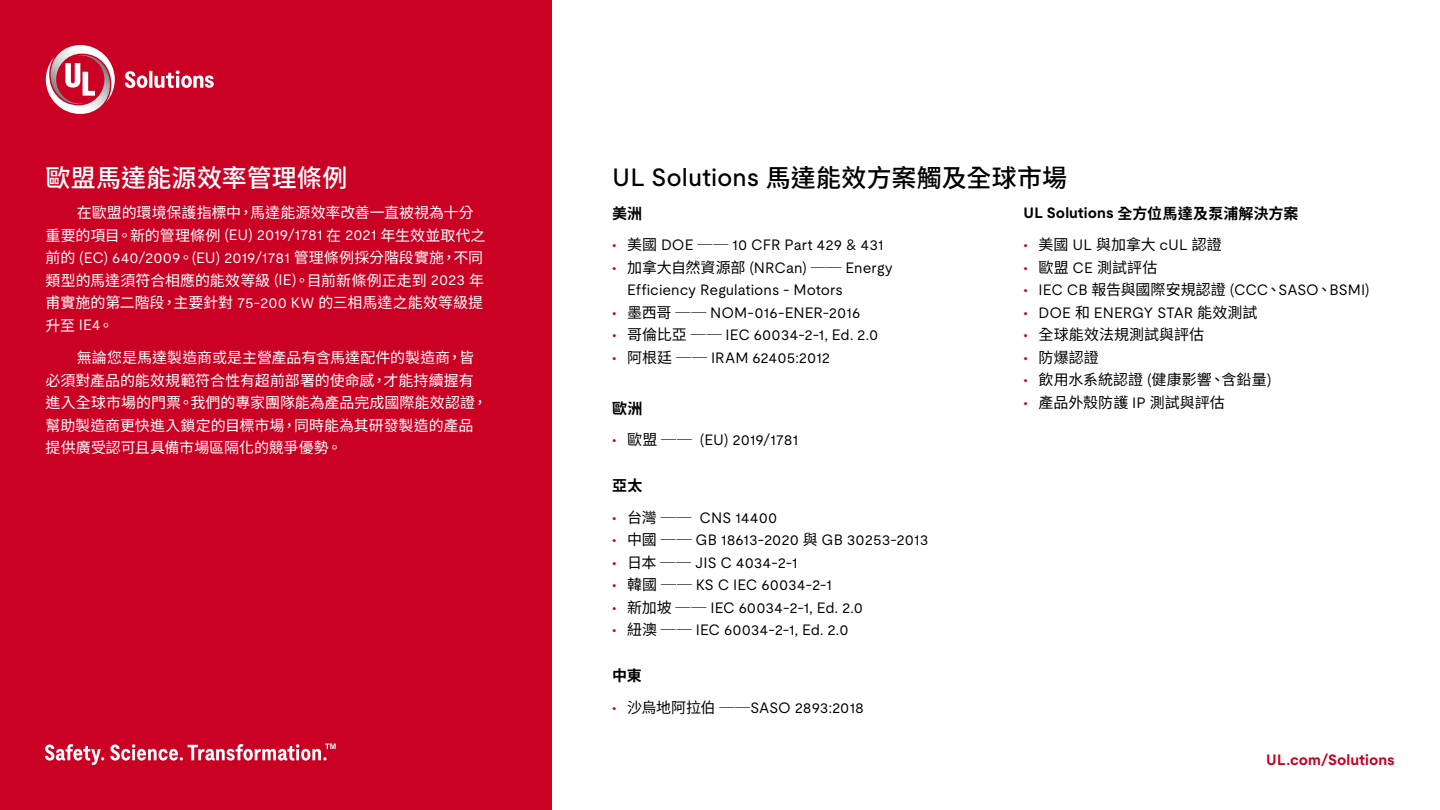
<style>
.page{position:relative;width:1440px;height:810px;background:#fff}
.page>*{position:absolute;margin:0;border:0;box-sizing:border-box;transform-origin:0 0}
.t1{font:500 25px "Noto Sans TC";letter-spacing:.005em;color:#000}
.t2{font:500 25px "Noto Sans TC";letter-spacing:.005em;color:#fff}
.t3{font:15px/22.5px "UL Moderat";color:#000}
.t4{font:15px/22.5px "Noto Sans TC";letter-spacing:-.005em;color:#fff}
.t5{font:15px "Noto Sans TC";letter-spacing:.005em;color:#000}
.t6{font:15px "UL Moderat";letter-spacing:-.005em;color:#fff}
.t7{font:700 15px "Noto Sans TC";letter-spacing:.01em;color:#000}
.t8{font:700 15px "UL Moderat";letter-spacing:.005em;color:#ca0123}
.s1{font-family:"UL Moderat"}
.s2{font-family:"Noto Sans TC"}
.s3{color:#ca0123}
.s4{font-family:"UL Moderat";color:#ca0123}
</style>
<div class="page">
<div style="left:0;top:0;width:551px;height:810px;background:#ca0123"></div>
<svg style="left:45px;top:744px;width:291px;height:21px"></svg>
<svg style="left:46px;top:45px;width:168px;height:69px"></svg>
<h1 class="t2" style="left:46px;top:164px;width:303px">歐盟馬達能源效率管理條例</h1>
<p class="t4" style="left:46px;top:202px;width:441px;text-indent:31px">在歐盟的環境保護指標中，馬達能源效率改善一直被視為十分重要的項目。新的管理條例 <span class="s1">(EU) 2019/1781</span> 在 <span class="s1">2021</span> 年生效並取代之</p>
<p class="t6" style="left:46px;top:246px;width:439px"><span class="s2">前的</span> (EC) 640/2009<span class="s2">。</span>(EU) 2019/1781 <span class="s2">管理條例採分階段實施，不同</span></p>
<p class="t4" style="left:46px;top:269px;width:440px;text-align:justify">類型的馬達須符合相應的能效等級 <span class="s1">(IE)</span>。目前新條例正走到 <span class="s1">2023</span> 年甫實施的第二階段，主要針對 <span class="s1">75-200 KW</span> 的三相馬達之能效等級提升至 <span class="s1">IE4</span>。</p>
<p class="t4" style="left:46px;top:347px;width:443px;text-indent:31px">無論您是馬達製造商或是主營產品有含馬達配件的製造商，皆必須對產品的能效規範符合性有超前部署的使命感，才能持續握有進入全球市場的門票。我們的專家團隊能為產品完成國際能效認證，幫助製造商更快進入鎖定的目標市場，同時能為其研發製造的產品提供廣受認可且具備市場區隔化的競爭優勢。</p>
<h1 class="t1" style="left:612px;top:164px;width:456px"><span class="s1">UL Solutions</span> 馬達能效方案觸及全球市場</h1>
<p class="t7" style="left:612px;top:205px;width:32px">美洲</p>
<p class="t3" style="left:612px;top:234px;width:273px"><span class="s3">•</span> <span class="s2">美國</span> DOE <span class="s2">──</span> 10 CFR Part 429 &amp; 431</p>
<p class="t3" style="left:627px;top:256px;width:267px;text-indent:-15px"><span class="s3">•</span> <span class="s2">加拿大自然資源部</span> (NRCan) <span class="s2">──</span> Energy<br>Efficiency Regulations - Motors</p>
<p class="t3" style="left:612px;top:301px;width:250px"><span class="s3">•</span> <span class="s2">墨西哥 ──</span> NOM-016-ENER-2016</p>
<p class="t3" style="left:612px;top:324px;width:268px"><span class="s3">•</span> <span class="s2">哥倫比亞 ──</span> IEC 60034-2-1, Ed. 2.0</p>
<p class="t3" style="left:612px;top:346px;width:220px"><span class="s3">•</span> <span class="s2">阿根廷 ──</span> IRAM 62405:2012</p>
<p class="t7" style="left:612px;top:400px;width:32px">歐洲</p>
<p class="t3" style="left:612px;top:429px;width:187px"><span class="s3">•</span> <span class="s2">歐盟 ──</span> (EU) 2019/1781</p>
<p class="t7" style="left:612px;top:477px;width:32px">亞太</p>
<p class="t3" style="left:612px;top:506px;width:167px"><span class="s3">•</span> <span class="s2">台灣 ──</span> CNS 14400</p>
<p class="t3" style="left:612px;top:529px;width:318px"><span class="s3">•</span> <span class="s2">中國 ──</span> GB 18613-2020 <span class="s2">與</span> GB 30253-2013</p>
<p class="t3" style="left:612px;top:551px;width:187px"><span class="s3">•</span> <span class="s2">日本 ──</span> JIS C 4034-2-1</p>
<p class="t3" style="left:612px;top:574px;width:221px"><span class="s3">•</span> <span class="s2">韓國 ──</span> KS C IEC 60034-2-1</p>
<p class="t3" style="left:612px;top:596px;width:253px"><span class="s3">•</span> <span class="s2">新加坡 ──</span> IEC 60034-2-1, Ed. 2.0</p>
<p class="t3" style="left:612px;top:619px;width:238px"><span class="s3">•</span> <span class="s2">紐澳 ──</span> IEC 60034-2-1, Ed. 2.0</p>
<p class="t7" style="left:612px;top:667px;width:31px">中東</p>
<p class="t3" style="left:612px;top:696px;width:253px"><span class="s3">•</span> <span class="s2">沙烏地阿拉伯 ──</span>SASO 2893:2018</p>
<p class="t7" style="left:1024px;top:205px;width:277px"><span class="s1">UL Solutions</span> 全方位馬達及泵浦解決方案</p>
<p class="t5" style="left:1024px;top:237px;width:200px"><span class="s4">•</span> 美國 <span class="s1">UL</span> 與加拿大 <span class="s1">cUL</span> 認證</p>
<p class="t5" style="left:1024px;top:259px;width:135px"><span class="s4">•</span> 歐盟 <span class="s1">CE</span> 測試評估</p>
<p class="t3" style="left:1024px;top:279px;width:348px"><span class="s3">•</span> IEC CB <span class="s2">報告與國際安規認證</span> (CCC<span class="s2">、</span>SASO<span class="s2">、</span>BSMI)</p>
<p class="t3" style="left:1024px;top:301px;width:236px"><span class="s3">•</span> DOE <span class="s2">和</span> ENERGY STAR <span class="s2">能效測試</span></p>
<p class="t5" style="left:1024px;top:327px;width:182px"><span class="s4">•</span> 全球能效法規測試與評估</p>
<p class="t5" style="left:1024px;top:349px;width:77px"><span class="s4">•</span> 防爆認證</p>
<p class="t5" style="left:1024px;top:372px;width:249px"><span class="s4">•</span> 飲用水系統認證 <span class="s1">(</span>健康影響、含鉛量<span class="s1">)</span></p>
<p class="t5" style="left:1024px;top:394px;width:203px"><span class="s4">•</span> 產品外殼防護 <span class="s1">IP</span> 測試與評估</p>
<p class="t8" style="left:1266px;top:748px;width:130px">UL.com/Solutions</p>
</div>
